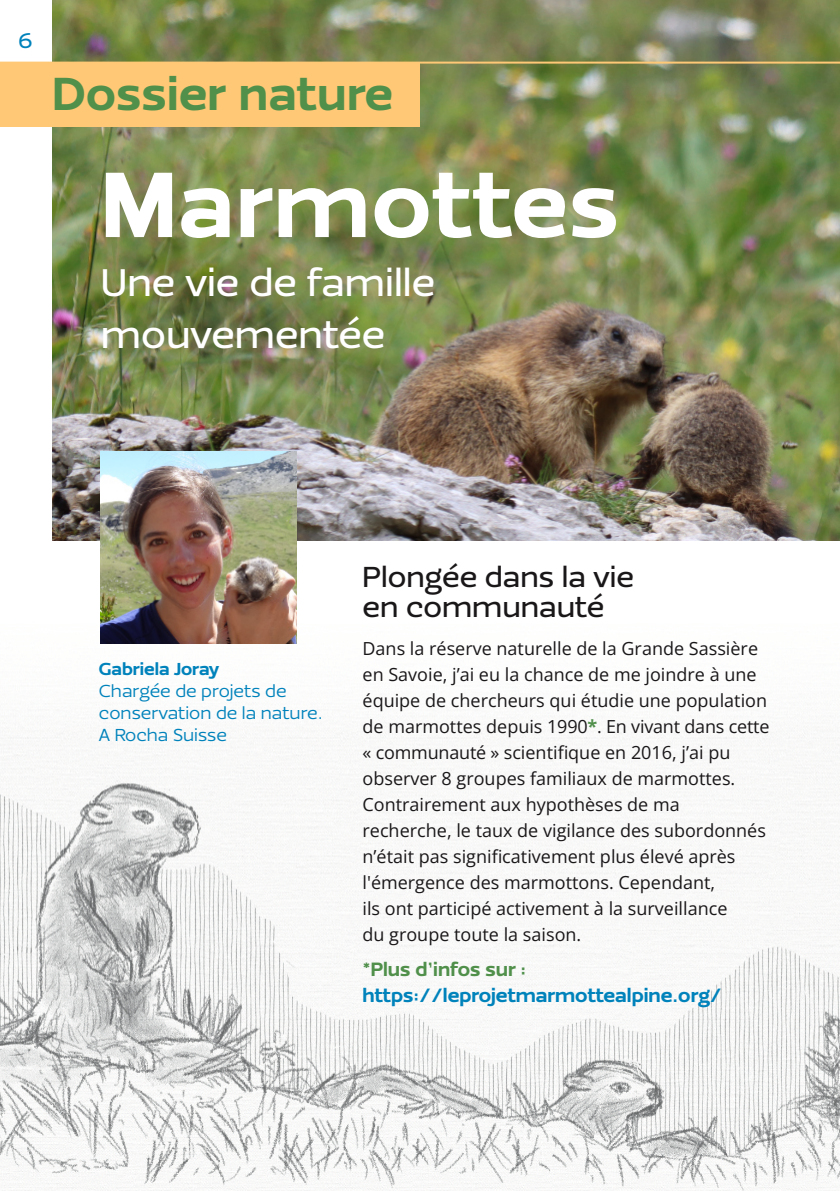
<style>
.page{position:relative;width:840px;height:1191px;background:#fff}
.page>*{position:absolute;margin:0;border:0;box-sizing:border-box;transform-origin:0 0}
.t1{font:900 96px "Ezzo";letter-spacing:.015em;color:#fff}
.t2{font:900 48px "Ezzo";letter-spacing:.01em;color:#50904b}
.t3{font:500 40px/52px "Ezzo";color:#fff}
.t4{font:500 30px/30px "Ezzo";color:#1a1719}
.t5{font:500 22px "Ezzo";color:#0082bb}
.t6{font:900 20px "Ezzo";color:#0082bb}
.t7{font:900 20px "Ezzo";color:#50904b}
.t8{font:18px/26px "Open Sans";color:#1a1719}
.t9{font:18px/22px "Ezzo";color:#0082bb}
.t10{font:900 18px "Ezzo";color:#0082bb}
.s1{font-weight:700;color:#50904b}
</style>
<div class="page">
<img style="left:0;top:395px;width:839px;height:796px">
<img style="left:53px;top:0;width:786px;height:540px">
<div style="left:0;top:63px;width:420px;height:64px;background:#fec876"></div>
<hr style="left:0;top:62px;width:839px;height:2px;background:#fec876">
<img style="left:101px;top:451px;width:195px;height:192px">
<p class="t5" style="left:18px;top:32px;width:16px">6</p>
<h2 class="t2" style="left:53px;top:76px;width:342px">Dossier nature</h2>
<h1 class="t1" style="left:101px;top:169px;width:519px">Marmottes</h1>
<h3 class="t3" style="left:101px;top:260px;width:335px">Une vie de famille mouvementée</h3>
<p class="t10" style="left:99px;top:661px;width:121px">Gabriela Joray</p>
<p class="t9" style="left:99px;top:681px;width:225px">Chargée de projets de conservation de la nature.<br>A Rocha Suisse</p>
<h3 class="t4" style="left:362px;top:564px;width:273px">Plongée dans la vie en communauté</h3>
<p class="t8" style="left:362px;top:635px;width:408px">Dans la réserve naturelle de la Grande Sassière en Savoie, j’ai eu la chance de me joindre à une équipe de chercheurs qui étudie une population de marmottes depuis 1990<span class="s1">*</span>. En vivant dans cette « communauté » scientifique en 2016, j’ai pu observer 8 groupes familiaux de marmottes.<br>Contrairement aux hypothèses de ma recherche, le taux de vigilance des subordonnés n’était pas significativement plus élevé après l'émergence des marmottons. Cependant,<br>ils ont participé activement à la surveillance<br>du groupe toute la saison.</p>
<p class="t7" style="left:362px;top:962px;width:165px">*Plus d’infos sur :</p>
<p class="t6" style="left:362px;top:988px;width:360px">https://leprojetmarmottealpine.org/</p>
</div>
